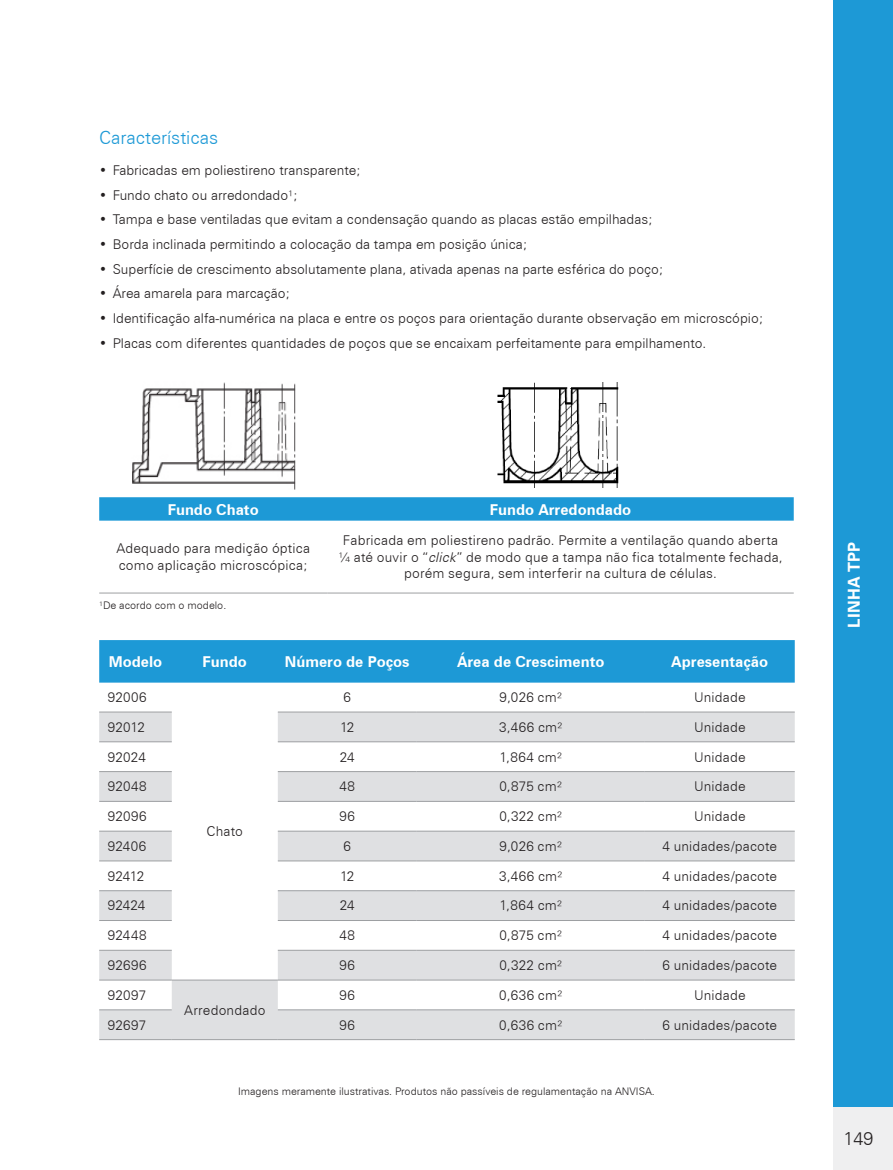
<style>
.page{position:relative;width:893px;height:1170px;background:#fff}
.page>*{position:absolute;margin:0;border:0;box-sizing:border-box;transform-origin:0 0}
.Subtitulo_invisivel{font:300 18px "Zurich BT";color:#1d99d6}
.t1{font:300 18px "Zurich BT";color:#231f20}
.t2{font:700 16.5px "Zurich BT";letter-spacing:.01em;color:#fff}
.tabela_titulo{font:700 15px "Zurich BT";color:#fff}
.texto_tabela{font:300 13.5px/16.2px "Zurich BT";color:#231f20}
.Legenda{font:300 10.5px "Zurich BT";color:#231f20}
.s1{font-style:italic}
</style>
<div class="page">
<div style="left:833px;top:1091px;width:60px;height:78px;background:#efeff0"></div>
<div style="left:833px;top:0;width:60px;height:1107px;background:#1d99d6"></div>
<div style="left:99px;top:497px;width:695px;height:23px;background:#1d99d6"></div>
<hr style="left:99px;top:592px;width:228px;height:1px;background:#9d9fa2">
<hr style="left:327px;top:592px;width:467px;height:1px;background:#9d9fa2">
<img style="left:132px;top:382px;width:164px;height:108px">
<img style="left:497px;top:382px;width:122px;height:105px">
<div style="left:99px;top:640px;width:696px;height:42px;background:#1d99d6"></div>
<svg style="left:99px;top:712px;width:696px;height:327px"></svg>
<hr style="left:99px;top:711px;width:73px;height:1px;background:#9d9fa2">
<hr style="left:278px;top:711px;width:139px;height:1px;background:#9d9fa2">
<hr style="left:417px;top:711px;width:228px;height:1px;background:#9d9fa2">
<hr style="left:645px;top:711px;width:150px;height:1px;background:#9d9fa2">
<hr style="left:99px;top:741px;width:73px;height:1px;background:#9d9fa2">
<hr style="left:278px;top:741px;width:139px;height:1px;background:#9d9fa2">
<hr style="left:417px;top:741px;width:228px;height:1px;background:#9d9fa2">
<hr style="left:645px;top:741px;width:150px;height:1px;background:#9d9fa2">
<hr style="left:99px;top:771px;width:73px;height:1px;background:#9d9fa2">
<hr style="left:278px;top:771px;width:139px;height:1px;background:#9d9fa2">
<hr style="left:417px;top:771px;width:228px;height:1px;background:#9d9fa2">
<hr style="left:645px;top:771px;width:150px;height:1px;background:#9d9fa2">
<hr style="left:99px;top:801px;width:73px;height:1px;background:#9d9fa2">
<hr style="left:278px;top:801px;width:139px;height:1px;background:#9d9fa2">
<hr style="left:417px;top:801px;width:228px;height:1px;background:#9d9fa2">
<hr style="left:645px;top:801px;width:150px;height:1px;background:#9d9fa2">
<hr style="left:99px;top:830px;width:73px;height:1px;background:#9d9fa2">
<hr style="left:278px;top:830px;width:139px;height:1px;background:#9d9fa2">
<hr style="left:417px;top:830px;width:228px;height:1px;background:#9d9fa2">
<hr style="left:645px;top:830px;width:150px;height:1px;background:#9d9fa2">
<hr style="left:99px;top:860px;width:73px;height:1px;background:#9d9fa2">
<hr style="left:278px;top:860px;width:139px;height:1px;background:#9d9fa2">
<hr style="left:417px;top:860px;width:228px;height:1px;background:#9d9fa2">
<hr style="left:645px;top:860px;width:150px;height:1px;background:#9d9fa2">
<hr style="left:99px;top:890px;width:73px;height:1px;background:#9d9fa2">
<hr style="left:278px;top:890px;width:139px;height:1px;background:#9d9fa2">
<hr style="left:417px;top:890px;width:228px;height:1px;background:#9d9fa2">
<hr style="left:645px;top:890px;width:150px;height:1px;background:#9d9fa2">
<hr style="left:99px;top:920px;width:73px;height:1px;background:#9d9fa2">
<hr style="left:278px;top:920px;width:139px;height:1px;background:#9d9fa2">
<hr style="left:417px;top:920px;width:228px;height:1px;background:#9d9fa2">
<hr style="left:645px;top:920px;width:150px;height:1px;background:#9d9fa2">
<hr style="left:99px;top:949px;width:73px;height:1px;background:#9d9fa2">
<hr style="left:278px;top:949px;width:139px;height:1px;background:#9d9fa2">
<hr style="left:417px;top:949px;width:228px;height:1px;background:#9d9fa2">
<hr style="left:645px;top:949px;width:150px;height:1px;background:#9d9fa2">
<hr style="left:99px;top:979px;width:73px;height:1px;background:#9d9fa2">
<hr style="left:172px;top:979px;width:106px;height:1px;background:#9d9fa2">
<hr style="left:172px;top:1039px;width:106px;height:1px;background:#9d9fa2">
<hr style="left:278px;top:979px;width:139px;height:1px;background:#9d9fa2">
<hr style="left:417px;top:979px;width:228px;height:1px;background:#9d9fa2">
<hr style="left:645px;top:979px;width:150px;height:1px;background:#9d9fa2">
<hr style="left:99px;top:1009px;width:73px;height:1px;background:#9d9fa2">
<hr style="left:99px;top:1039px;width:73px;height:1px;background:#9d9fa2">
<hr style="left:278px;top:1009px;width:139px;height:1px;background:#9d9fa2">
<hr style="left:417px;top:1009px;width:228px;height:1px;background:#9d9fa2">
<hr style="left:645px;top:1009px;width:150px;height:1px;background:#9d9fa2">
<hr style="left:278px;top:1039px;width:139px;height:1px;background:#9d9fa2">
<hr style="left:417px;top:1039px;width:228px;height:1px;background:#9d9fa2">
<hr style="left:645px;top:1039px;width:150px;height:1px;background:#9d9fa2">
<p class="Subtitulo_invisivel" style="left:99px;top:126px;width:121px">Características</p>
<p class="texto_tabela" style="left:99px;top:162px;width:263px">• Fabricadas em poliestireno transparente;</p>
<p class="texto_tabela" style="left:99px;top:186px;width:200px">• Fundo chato ou arredondado¹;</p>
<p class="texto_tabela" style="left:99px;top:211px;width:555px">• Tampa e base ventiladas que evitam a condensação quando as placas estão empilhadas;</p>
<p class="texto_tabela" style="left:99px;top:236px;width:430px">• Borda inclinada permitindo a colocação da tampa em posição única;</p>
<p class="texto_tabela" style="left:99px;top:261px;width:566px">• Superfície de crescimento absolutamente plana, ativada apenas na parte esférica do poço;</p>
<p class="texto_tabela" style="left:99px;top:285px;width:193px">• Área amarela para marcação;</p>
<p class="texto_tabela" style="left:99px;top:310px;width:666px">• Identificação alfa-numérica na placa e entre os poços para orientação durante observação em microscópio;</p>
<p class="texto_tabela" style="left:99px;top:335px;width:609px">• Placas com diferentes quantidades de poços que se encaixam perfeitamente para empilhamento.</p>
<p class="tabela_titulo" style="left:168px;top:500px;width:92px">Fundo Chato</p>
<p class="tabela_titulo" style="left:490px;top:500px;width:143px">Fundo Arredondado</p>
<p class="texto_tabela" style="left:116px;top:540px;width:195px">Adequado para medição óptica como aplicação microscópica;</p>
<p class="texto_tabela" style="left:339px;top:532px;width:446px;text-align:center">Fabricada em poliestireno padrão. Permite a ventilação quando aberta ¼ até ouvir o “<span class="s1">click</span>” de modo que a tampa não fica totalmente fechada, porém segura, sem interferir na cultura de células.</p>
<p class="Legenda" style="left:99px;top:599px;width:129px">¹De acordo com o modelo.</p>
<p class="tabela_titulo" style="left:109px;top:652px;width:55px">Modelo</p>
<p class="tabela_titulo" style="left:203px;top:652px;width:46px">Fundo</p>
<p class="tabela_titulo" style="left:285px;top:652px;width:126px">Número de Poços</p>
<p class="tabela_titulo" style="left:457px;top:652px;width:149px">Área de Crescimento</p>
<p class="tabela_titulo" style="left:671px;top:652px;width:98px">Apresentação</p>
<p class="texto_tabela" style="left:108px;top:689px;width:40px">92006</p>
<p class="texto_tabela" style="left:344px;top:689px;width:9px">6</p>
<p class="texto_tabela" style="left:499px;top:689px;width:64px">9,026 cm²</p>
<p class="texto_tabela" style="left:694px;top:689px;width:53px">Unidade</p>
<p class="texto_tabela" style="left:108px;top:718px;width:39px">92012</p>
<p class="texto_tabela" style="left:340px;top:718px;width:16px">12</p>
<p class="texto_tabela" style="left:499px;top:718px;width:65px">3,466 cm²</p>
<p class="texto_tabela" style="left:694px;top:718px;width:53px">Unidade</p>
<p class="texto_tabela" style="left:108px;top:748px;width:40px">92024</p>
<p class="texto_tabela" style="left:340px;top:748px;width:16px">24</p>
<p class="texto_tabela" style="left:499px;top:748px;width:64px">1,864 cm²</p>
<p class="texto_tabela" style="left:694px;top:748px;width:53px">Unidade</p>
<p class="texto_tabela" style="left:108px;top:778px;width:41px">92048</p>
<p class="texto_tabela" style="left:339px;top:778px;width:17px">48</p>
<p class="texto_tabela" style="left:499px;top:778px;width:64px">0,875 cm²</p>
<p class="texto_tabela" style="left:694px;top:778px;width:53px">Unidade</p>
<p class="texto_tabela" style="left:108px;top:808px;width:40px">92096</p>
<p class="texto_tabela" style="left:339px;top:808px;width:17px">96</p>
<p class="texto_tabela" style="left:499px;top:808px;width:64px">0,322 cm²</p>
<p class="texto_tabela" style="left:694px;top:808px;width:53px">Unidade</p>
<p class="texto_tabela" style="left:108px;top:837px;width:40px">92406</p>
<p class="texto_tabela" style="left:344px;top:837px;width:9px">6</p>
<p class="texto_tabela" style="left:499px;top:837px;width:64px">9,026 cm²</p>
<p class="texto_tabela" style="left:662px;top:837px;width:116px">4 unidades/pacote</p>
<p class="texto_tabela" style="left:108px;top:867px;width:38px">92412</p>
<p class="texto_tabela" style="left:340px;top:867px;width:16px">12</p>
<p class="texto_tabela" style="left:499px;top:867px;width:65px">3,466 cm²</p>
<p class="texto_tabela" style="left:662px;top:867px;width:116px">4 unidades/pacote</p>
<p class="texto_tabela" style="left:108px;top:897px;width:39px">92424</p>
<p class="texto_tabela" style="left:340px;top:897px;width:16px">24</p>
<p class="texto_tabela" style="left:499px;top:897px;width:64px">1,864 cm²</p>
<p class="texto_tabela" style="left:662px;top:897px;width:116px">4 unidades/pacote</p>
<p class="texto_tabela" style="left:108px;top:927px;width:40px">92448</p>
<p class="texto_tabela" style="left:339px;top:927px;width:17px">48</p>
<p class="texto_tabela" style="left:499px;top:927px;width:64px">0,875 cm²</p>
<p class="texto_tabela" style="left:662px;top:927px;width:116px">4 unidades/pacote</p>
<p class="texto_tabela" style="left:108px;top:956px;width:40px">92696</p>
<p class="texto_tabela" style="left:339px;top:956px;width:17px">96</p>
<p class="texto_tabela" style="left:499px;top:956px;width:64px">0,322 cm²</p>
<p class="texto_tabela" style="left:662px;top:956px;width:116px">6 unidades/pacote</p>
<p class="texto_tabela" style="left:108px;top:986px;width:40px">92097</p>
<p class="texto_tabela" style="left:184px;top:1001px;width:83px">Arredondado</p>
<p class="texto_tabela" style="left:207px;top:823px;width:38px">Chato</p>
<p class="texto_tabela" style="left:339px;top:986px;width:17px">96</p>
<p class="texto_tabela" style="left:499px;top:986px;width:65px">0,636 cm²</p>
<p class="texto_tabela" style="left:694px;top:986px;width:53px">Unidade</p>
<p class="texto_tabela" style="left:108px;top:1016px;width:40px">92697</p>
<p class="texto_tabela" style="left:339px;top:1016px;width:17px">96</p>
<p class="texto_tabela" style="left:499px;top:1016px;width:65px">0,636 cm²</p>
<p class="texto_tabela" style="left:662px;top:1016px;width:116px">6 unidades/pacote</p>
<p class="Legenda" style="left:238px;top:1084px;width:418px">Imagens meramente ilustrativas. Produtos não passíveis de regulamentação na ANVISA.</p>
<p class="t2" style="left:844px;top:627px;width:87px;rotate:-90deg">LINHA TPP</p>
<h1 class="t1" style="left:843px;top:1127px;width:31px">149</h1>
</div>
